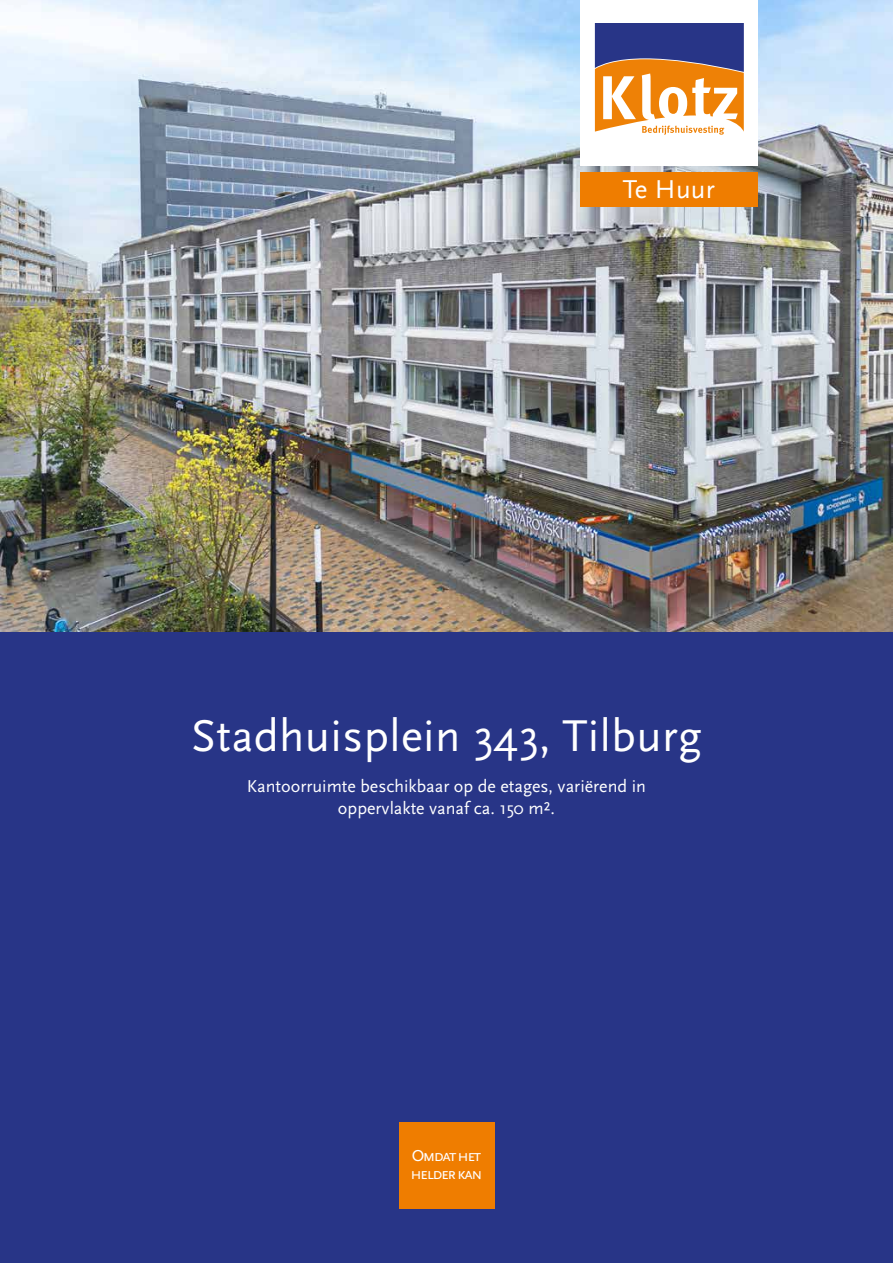
<style>
.page{position:relative;width:893px;height:1263px;background:#fff}
.page>*{position:absolute;margin:0;border:0;box-sizing:border-box;transform-origin:0 0}
.t1{font:46.5px "Scala Sans Pro";letter-spacing:.01em;color:#fff}
.t2{font:27px "Scala Sans Pro";color:#fff}
.t3{font:18px/21.6px "Scala Sans Pro";color:#fff;text-align:center}
.t4{font:16.5px/18px "Scala Sans Pro";letter-spacing:-.09em;color:#fff}
</style>
<div class="page">
<div style="left:0;top:631px;width:893px;height:632px;background:#283587"></div>
<div style="left:399px;top:1123px;width:95px;height:86px;background:#ef7d00"></div>
<img style="left:0;top:0;width:893px;height:631px">
<div style="left:580px;top:0;width:177px;height:165px;background:#fff"></div>
<svg style="left:595px;top:23px;width:149px;height:112px"></svg>
<div style="left:580px;top:172px;width:177px;height:34px;background:#ef7d00"></div>
<h2 class="t2" style="left:623px;top:173px;width:94px">Te Huur</h2>
<h1 class="t1" style="left:191px;top:709px;width:512px">Stadhuisplein 343, Tilburg</h1>
<p class="t3" style="left:247px;top:775px;width:400px">Kantoorruimte beschikbaar op de etages, variërend in oppervlakte vanaf ca. 150 m².</p>
<p class="t4" style="left:410px;top:1146px;width:73px">Omdat het helder kan</p>
</div>
